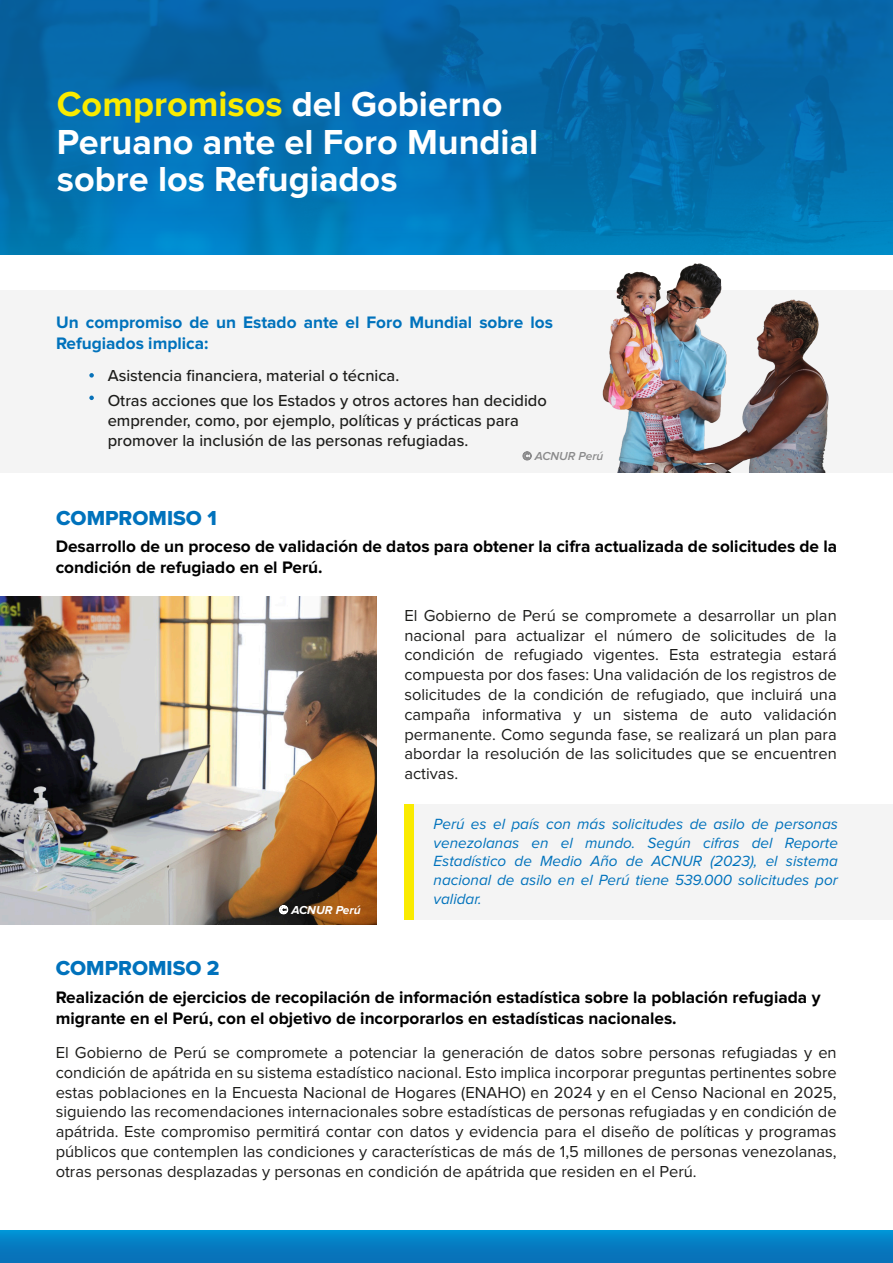
<style>
.page{position:relative;width:893px;height:1263px;background:#fff}
.page>*{position:absolute;margin:0;border:0;box-sizing:border-box;transform-origin:0 0}
.t1{font:700 36px/37.5px "Proxima Nova";color:#fff}
.t2{font:21px "Proxima Nova Extrabld";color:#0072bc}
.t3{font:700 17.25px/20.7px "Proxima Nova";color:#000}
.t4{font:700 17.25px/20.7px "Proxima Nova";color:#0072bc}
.t5{font:16.5px/19.8px "Proxima Nova";color:#1d1d1b;text-align:justify}
.t6{font:500 16.5px/25.5px "Proxima Nova";color:#1d1d1b}
.t7{font:italic 15.3px/18.6px "Proxima Nova";color:#0072bc;text-align:justify}
.t8{font:italic 600 12px "Proxima Nova";color:#8b8b8c}
.t9{font:italic 700 12px "Proxima Nova";color:#fff}
.s1{color:#faeb00}
.s2{font-weight:900;font-style:normal}
</style>
<div class="page">
<svg style="left:0;top:0;width:893px;height:254px;background:#046eae"></svg>
<div style="left:405px;top:804px;width:488px;height:116px;background:#f4f4f4"></div>
<img style="left:0;top:597px;width:377px;height:327px">
<div style="left:404px;top:804px;width:10px;height:116px;background:#faeb00"></div>
<div style="left:0;top:290px;width:893px;height:182px;background:#f4f4f4"></div>
<img style="left:602px;top:264px;width:227px;height:208px">
<svg style="left:523px;top:451px;width:8px;height:9px"></svg>
<svg style="left:279px;top:905px;width:9px;height:9px"></svg>
<svg style="left:89px;top:373px;width:5px;height:5px"></svg>
<svg style="left:89px;top:396px;width:5px;height:4px"></svg>
<svg style="left:0;top:1230px;width:893px;height:33px;background:#057ec3"></svg>
<h1 class="t1" style="left:57px;top:86px;width:483px"><span class="s1">Compromisos</span> del Gobierno<br>Peruano ante el Foro Mundial sobre los Refugiados</h1>
<p class="t4" style="left:56px;top:312px;width:498px">Un compromiso de un Estado ante el Foro Mundial sobre los<br>Refugiados implica:</p>
<p class="t6" style="left:108px;top:362px;width:441px">Asistencia financiera, material o técnica.<br>Otras acciones que los Estados y otros actores han decidido</p>
<p class="t6" style="left:108px;top:410px;width:413px;line-height:19.8px">emprender, como, por ejemplo, políticas y prácticas para promover la inclusión de las personas refugiadas.</p>
<p class="t2" style="left:56px;top:502px;width:162px">COMPROMISO 1</p>
<p class="t8" style="left:522px;top:450px;width:82px"><span class="s2">©</span> ACNUR Perú</p>
<p class="t3" style="left:56px;top:536px;width:783px">Desarrollo de un proceso de validación de datos para obtener la cifra actualizada de solicitudes de la condición de refugiado en el Perú.</p>
<p class="t5" style="left:404px;top:606px;width:434px">El Gobierno de Perú se compromete a desarrollar un plan nacional para actualizar el número de solicitudes de la condición de refugiado vigentes. Esta estrategia estará compuesta por dos fases: Una validación de los registros de solicitudes de la condición de refugiado, que incluirá una campaña informativa y un sistema de auto validación permanente. Como segunda fase, se realizará un plan para abordar la resolución de las solicitudes que se encuentren activas.</p>
<p class="t7" style="left:434px;top:815px;width:406px">Perú es el país con más solicitudes de asilo de personas venezolanas en el mundo. Según cifras del Reporte Estadístico de Medio Año de ACNUR (2023), el sistema nacional de asilo en el Perú tiene 539.000 solicitudes por validar.</p>
<p class="t9" style="left:279px;top:904px;width:83px"><span class="s2">©</span> ACNUR Perú</p>
<p class="t2" style="left:56px;top:952px;width:165px">COMPROMISO 2</p>
<p class="t3" style="left:56px;top:988px;width:766px">Realización de ejercicios de recopilación de información estadística sobre la población refugiada y migrante en el Perú, con el objetivo de incorporarlos en estadísticas nacionales.</p>
<p class="t5" style="left:56px;top:1043px;width:783px">El Gobierno de Perú se compromete a potenciar la generación de datos sobre personas refugiadas y en condición de apátrida en su sistema estadístico nacional. Esto implica incorporar preguntas pertinentes sobre estas poblaciones en la Encuesta Nacional de Hogares (ENAHO) en 2024 y en el Censo Nacional en 2025, siguiendo las recomendaciones internacionales sobre estadísticas de personas refugiadas y en condición de apátrida. Este compromiso permitirá contar con datos y evidencia para el diseño de políticas y programas públicos que contemplen las condiciones y características de más de 1,5 millones de personas venezolanas, otras personas desplazadas y personas en condición de apátrida que residen en el Perú.</p>
</div>
